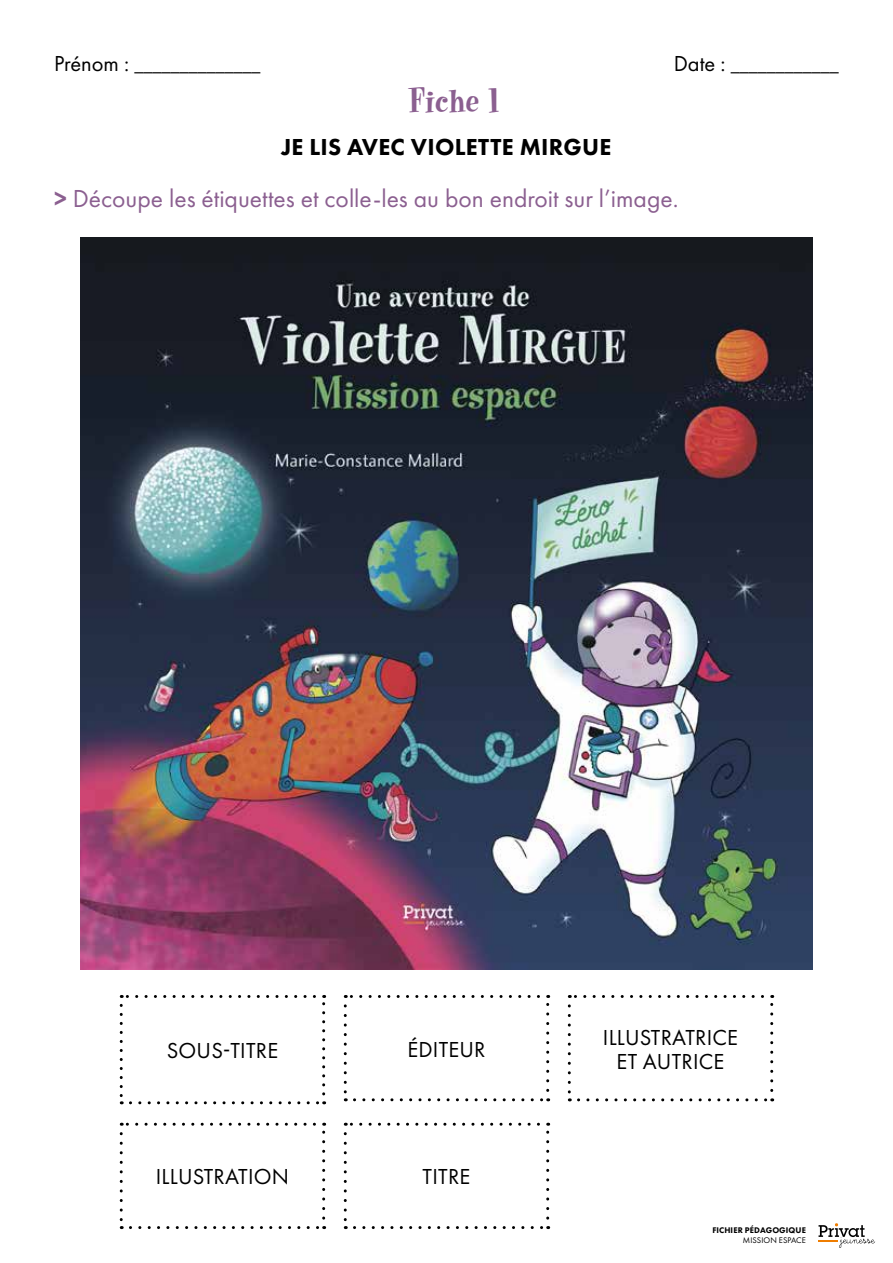
<style>
.page{position:relative;width:893px;height:1263px;background:#fff}
.page>*{position:absolute;margin:0;border:0;box-sizing:border-box;transform-origin:0 0}
.t1{font:36px "Heatwave";color:#8b5f90}
.t2{font:25.5px "Futura PT";color:#8b5f90}
.t3{font:800 24px "Futura PT";letter-spacing:.01em;color:#000}
.t4{font:22.5px/24px "Futura PT";letter-spacing:.01em;color:#000;text-align:center}
.t5{font:18px "Futura PT";color:#000}
.t6{font:800 8.55px "Futura PT";letter-spacing:.01em;color:#000}
.t7{font:8.55px "Futura PT";letter-spacing:.01em;color:#000}
.s1{font-size:22.5px}
.s2{font-weight:800}
</style>
<div class="page">
<svg style="left:818px;top:1223px;width:57px;height:25px"></svg>
<svg style="left:344px;top:1006px;width:3px;height:95px"></svg>
<svg style="left:354px;top:1098px;width:195px;height:3px"></svg>
<svg style="left:546px;top:995px;width:3px;height:95px"></svg>
<svg style="left:345px;top:995px;width:193px;height:3px"></svg>
<svg style="left:120px;top:1005px;width:3px;height:99px"></svg>
<svg style="left:130px;top:1101px;width:195px;height:3px"></svg>
<svg style="left:322px;top:995px;width:3px;height:99px"></svg>
<svg style="left:121px;top:995px;width:193px;height:3px"></svg>
<svg style="left:568px;top:1006px;width:3px;height:95px"></svg>
<svg style="left:578px;top:1098px;width:195px;height:3px"></svg>
<svg style="left:770px;top:995px;width:3px;height:95px"></svg>
<svg style="left:569px;top:995px;width:193px;height:3px"></svg>
<svg style="left:344px;top:1133px;width:3px;height:96px"></svg>
<svg style="left:354px;top:1226px;width:195px;height:3px"></svg>
<svg style="left:546px;top:1123px;width:3px;height:95px"></svg>
<svg style="left:345px;top:1123px;width:193px;height:3px"></svg>
<svg style="left:120px;top:1133px;width:3px;height:96px"></svg>
<svg style="left:130px;top:1226px;width:195px;height:3px"></svg>
<svg style="left:322px;top:1123px;width:3px;height:95px"></svg>
<svg style="left:121px;top:1123px;width:193px;height:3px"></svg>
<img style="left:80px;top:237px;width:732px;height:733px">
<p class="t5" style="left:54px;top:54px;width:208px"><span class="s1">Prénom :</span> ______________</p>
<p class="t5" style="left:674px;top:54px;width:167px"><span class="s1">Date :</span> ____________</p>
<h1 class="t1" style="left:408px;top:79px;width:92px">Fiche 1</h1>
<p class="t3" style="left:281px;top:132px;width:332px">JE LIS AVEC VIOLETTE MIRGUE</p>
<p class="t2" style="left:54px;top:183px;width:626px"><span class="s2">&gt;</span> Découpe les étiquettes et colle-les au bon endroit sur l’image.</p>
<p class="t4" style="left:167px;top:1038px;width:113px">SOUS-TITRE</p>
<p class="t4" style="left:407px;top:1037px;width:80px">ÉDITEUR</p>
<p class="t4" style="left:603px;top:1025px;width:137px">ILLUSTRATRICE<br>ET AUTRICE</p>
<p class="t4" style="left:156px;top:1165px;width:135px">ILLUSTRATION</p>
<p class="t4" style="left:423px;top:1165px;width:49px">TITRE</p>
<p class="t6" style="left:712px;top:1224px;width:95px">FICHIER PÉDAGOGIQUE</p>
<p class="t7" style="left:743px;top:1235px;width:65px">MISSION ESPACE</p>
</div>
